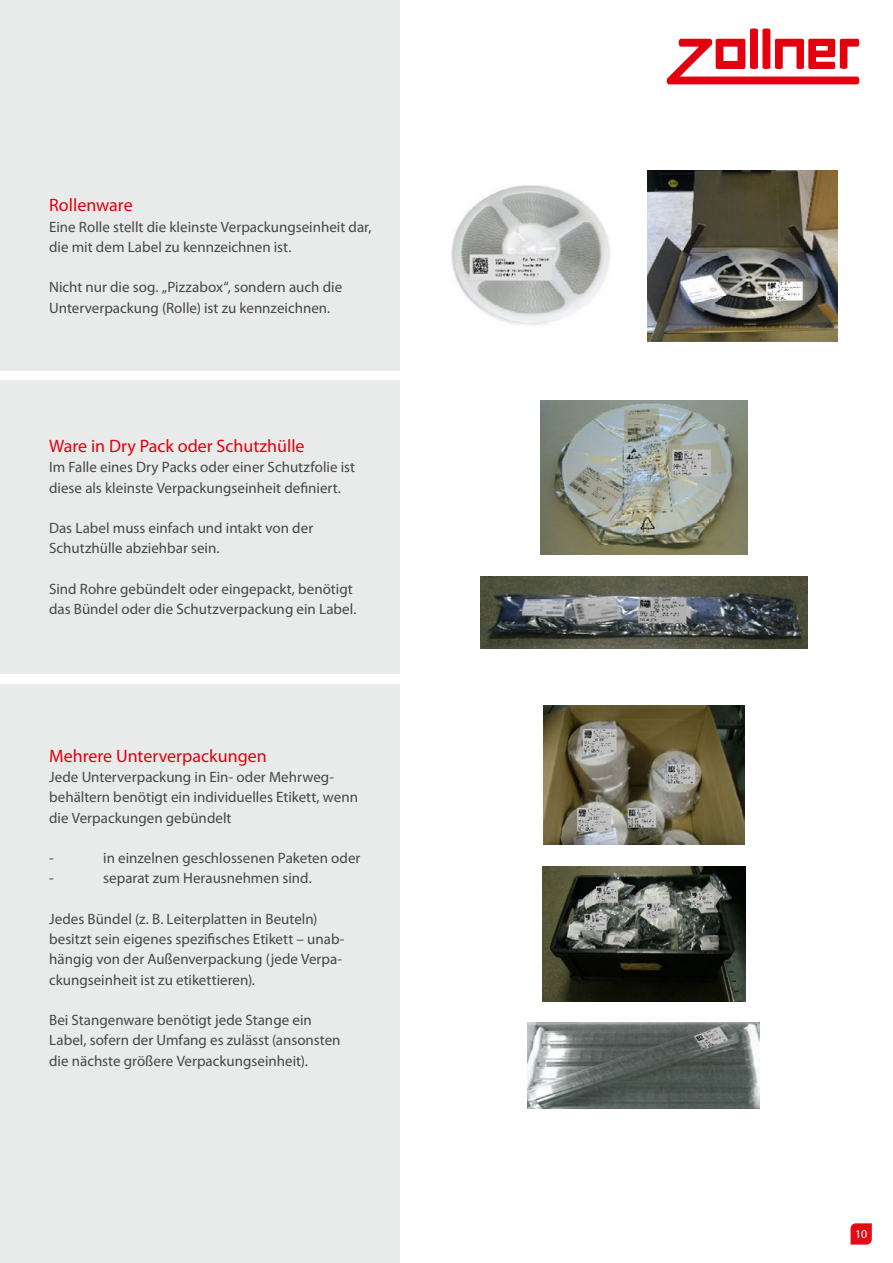
<style>
.page{position:relative;width:893px;height:1263px;background:#fff}
.page>*{position:absolute;margin:0;border:0;box-sizing:border-box;transform-origin:0 0}
.t1{font:18px "Myriad Pro";color:#e3000f}
.t2{font:15px/20.2px "Myriad Pro";color:#474747}
.t3{font:12px "Myriad Pro";color:#fff}
</style>
<div class="page">
<div style="left:0;top:0;width:400px;height:1263px;background:#e9eaea"></div>
<svg style="left:850px;top:1223px;width:22px;height:21px"></svg>
<svg style="left:666px;top:28px;width:194px;height:56px"></svg>
<img style="left:451px;top:185px;width:159px;height:140px">
<img style="left:648px;top:171px;width:189px;height:170px">
<img style="left:540px;top:401px;width:207px;height:154px">
<img style="left:480px;top:576px;width:327px;height:72px">
<img style="left:544px;top:706px;width:200px;height:139px">
<img style="left:542px;top:866px;width:204px;height:136px">
<img style="left:528px;top:1023px;width:232px;height:86px">
<div style="left:0;top:370px;width:421px;height:9px;background:#fff"></div>
<div style="left:0;top:674px;width:421px;height:9px;background:#fff"></div>
<p class="t1" style="left:49px;top:194px;width:85px">Rollenware</p>
<p class="t2" style="left:49px;top:216px;width:324px">Eine Rolle stellt die kleinste Verpackungseinheit dar, die mit dem Label zu kennzeichnen ist.</p>
<p class="t2" style="left:49px;top:277px;width:295px">Nicht nur die sog. „Pizzabox“, sondern auch die<br>Unterverpackung (Rolle) ist zu kennzeichnen.</p>
<p class="t1" style="left:49px;top:435px;width:257px">Ware in Dry Pack oder Schutzhülle</p>
<p class="t2" style="left:49px;top:457px;width:307px">Im Falle eines Dry Packs oder einer Schutzfolie ist diese als kleinste Verpackungseinheit definiert.</p>
<p class="t2" style="left:49px;top:518px;width:266px">Das Label muss einfach und intakt von der<br>Schutzhülle abziehbar sein.</p>
<p class="t2" style="left:49px;top:578px;width:309px">Sind Rohre gebündelt oder eingepackt, benötigt das Bündel oder die Schutzverpackung ein Label.</p>
<p class="t1" style="left:49px;top:745px;width:219px">Mehrere Unterverpackungen</p>
<p class="t2" style="left:49px;top:767px;width:310px">Jede Unterverpackung in Ein- oder Mehrweg&shy;behältern benötigt ein individuelles Etikett, wenn die Verpackungen gebündelt</p>
<p class="t2" style="left:49px;top:848px;width:6px">-</p>
<p class="t2" style="left:103px;top:848px;width:259px">in einzelnen geschlossenen Paketen oder</p>
<p class="t2" style="left:49px;top:868px;width:6px">-</p>
<p class="t2" style="left:103px;top:868px;width:210px">separat zum Herausnehmen sind.</p>
<p class="t2" style="left:49px;top:908px;width:297px">Jedes Bündel (z. B. Leiterplatten in Beuteln) besitzt sein eigenes spezifisches Etikett – unab&shy;hängig von der Außenverpackung (jede Verpa&shy;ckungseinheit ist zu etikettieren).</p>
<p class="t2" style="left:49px;top:1010px;width:293px">Bei Stangenware benötigt jede Stange ein<br>Label, sofern der Umfang es zulässt (ansonsten die nächste größere Verpackungseinheit).</p>
<p class="t3" style="left:855px;top:1226px;width:14px">10</p>
</div>
